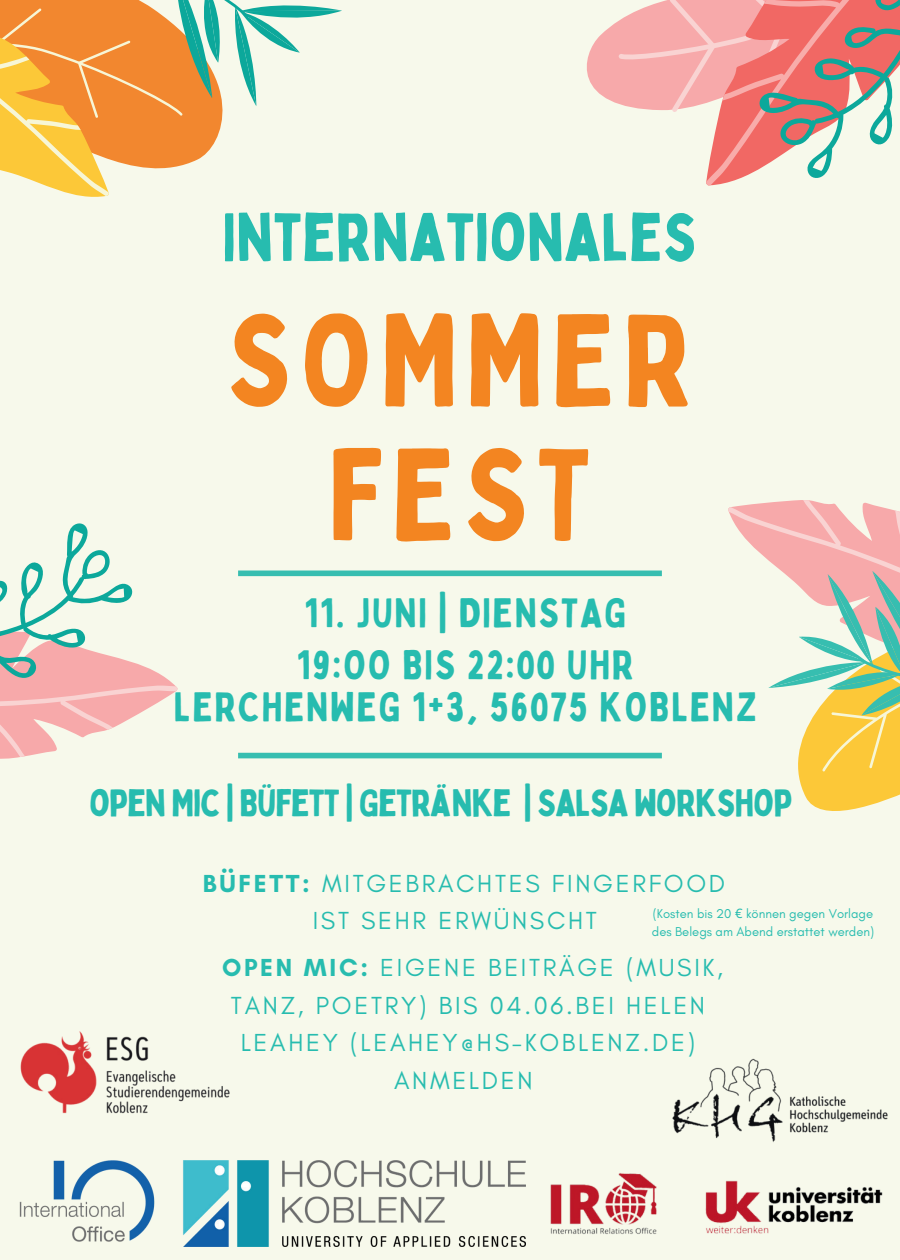
<style>
.page{position:relative;width:900px;height:1260px;background:#f7f9eb}
.page>*{position:absolute;margin:0;border:0;box-sizing:border-box;transform-origin:0 0}
.t1{font:128px/134.2px "Bobby Jones";letter-spacing:.06em;color:#f38521;text-align:center}
.t2{font:66.5px "Bobby Jones";color:#27bcaf}
.t3{font:40.5px/52.5px "Bobby Jones";letter-spacing:.045em;color:#27bcaf}
.t4{font:37.25px "Bobby Jones";letter-spacing:-.025em;color:#27bcaf}
.t5{font:25.25px/37.5px "Glacial Indifference";letter-spacing:.105em;color:#27bcaf}
.t6{font:13px/17.5px "Glacial Indifference";color:#27bcaf}
.s1{font-weight:700}
.s2{font-family:"Noto Sans"}
</style>
<div class="page">
<div style="left:238px;top:571px;width:424px;height:5px;background:#37beb0"></div>
<div style="left:238px;top:753px;width:424px;height:5px;background:#37beb0"></div>
<svg style="left:586px;top:0;width:314px;height:185px"></svg>
<svg style="left:0;top:523px;width:178px;height:236px"></svg>
<svg style="left:0;top:0;width:342px;height:197px"></svg>
<svg style="left:728px;top:500px;width:172px;height:311px"></svg>
<img style="left:672px;top:1058px;width:216px;height:78px">
<img style="left:523px;top:1136px;width:360px;height:111px">
<img style="left:20px;top:1031px;width:210px;height:83px">
<img style="left:19px;top:1161px;width:506px;height:86px">
<h2 class="t2" style="left:222px;top:193px;width:476px">INTERNATIONALES</h2>
<h1 class="t1" style="left:226px;top:294px;width:468px">SOMMER<br>FEST</h1>
<h3 class="t3" style="left:297px;top:587px;width:339px">11. JUNI | DIENSTAG<br>19:OO BIS 22:00 UHR</h3>
<h3 class="t3" style="left:174px;top:681px;width:585px">LERCHENWEG 1+3, 56075 KOBLENZ</h3>
<h3 class="t4" style="left:89px;top:778px;width:705px">OPEN MIC | BÜFETT | GETRÄNKE | SALSA WORKSHOP</h3>
<p class="t5" style="left:313px;top:865px;width:414px;text-indent:-110px"><span class="s1">BÜFETT:</span> MITGEBRACHTES FINGERFOOD<br>IST SEHR ERWÜNSCHT</p>
<p class="t6" style="left:652px;top:905px;width:224px">(Kosten bis 20 <span class="s2">€</span> können gegen Vorlage des Belegs am Abend erstattet werden)</p>
<p class="t5" style="left:222px;top:949px;width:502px"><span class="s1">OPEN MIC:</span> EIGENE BEITRÄGE (MUSIK,</p>
<p class="t5" style="left:231px;top:987px;width:476px">TANZ, POETRY) BIS 04.06.BEI HELEN</p>
<p class="t5" style="left:241px;top:1024px;width:456px">LEAHEY (LEAHEY@HS-KOBLENZ.DE)</p>
<p class="t5" style="left:394px;top:1062px;width:140px">ANMELDEN</p>
</div>
